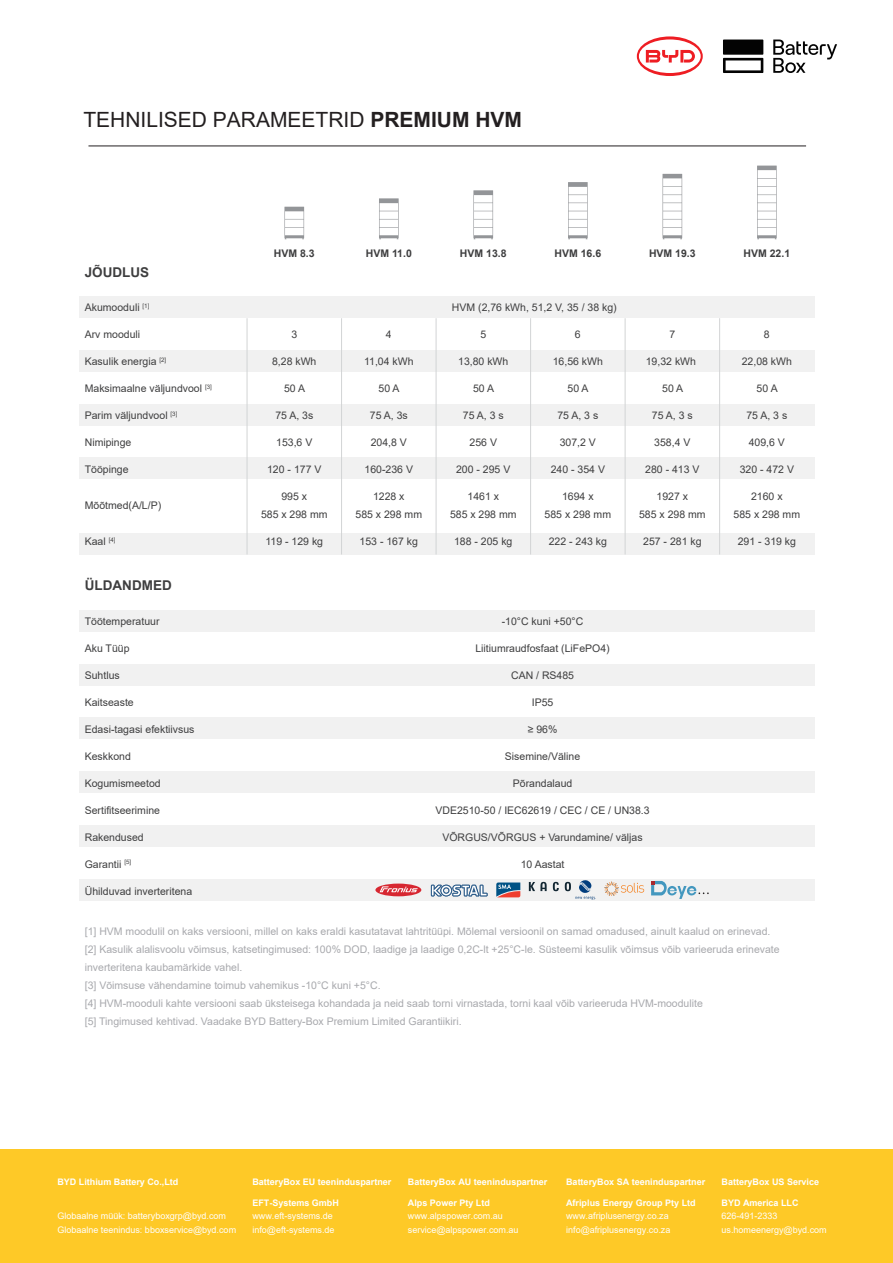
<style>
.page{position:relative;width:893px;height:1263px;background:#fff}
.page>*{position:absolute;margin:0;border:0;box-sizing:border-box;transform-origin:0 0}
.t1{font:21px "Arial";color:#231f20}
.t2{font:700 13.5px "Arial";color:#3e3e3f}
.t3{font:10.5px/18px "Arial";color:#3e3e3f;text-align:center}
.t4{font:10.5px/18px "Arial";color:#a8a9ad}
.t5{font:700 10.5px "Arial";color:#3e3e3f}
.t6{font:9px/13.5px "Arial";color:#fff}
.t7{font:700 9px "Arial";color:#fff}
.s1{font-weight:700}
</style>
<div class="page">
<div style="left:0;top:1149px;width:893px;height:114px;background:#fec927"></div>
<div style="left:79px;top:664px;width:735px;height:21px;background:#f1f1f1"></div>
<div style="left:79px;top:717px;width:735px;height:22px;background:#f1f1f1"></div>
<div style="left:79px;top:610px;width:735px;height:22px;background:#f1f1f1"></div>
<div style="left:79px;top:771px;width:735px;height:22px;background:#f1f1f1"></div>
<div style="left:79px;top:825px;width:735px;height:22px;background:#f1f1f1"></div>
<div style="left:79px;top:879px;width:735px;height:21px;background:#f1f1f1"></div>
<div style="left:79px;top:297px;width:735px;height:21px;background:#f1f1f1"></div>
<div style="left:79px;top:350px;width:735px;height:22px;background:#f1f1f1"></div>
<div style="left:79px;top:404px;width:735px;height:22px;background:#f1f1f1"></div>
<div style="left:79px;top:458px;width:735px;height:21px;background:#f1f1f1"></div>
<div style="left:79px;top:533px;width:735px;height:21px;background:#f1f1f1"></div>
<svg style="left:637px;top:36px;width:66px;height:40px"></svg>
<svg style="left:773px;top:40px;width:64px;height:33px"></svg>
<div style="left:723px;top:40px;width:40px;height:15px;background:#030303"></div>
<svg style="left:723px;top:58px;width:40px;height:15px"></svg>
<svg style="left:284px;top:207px;width:20px;height:32px"></svg>
<svg style="left:379px;top:198px;width:20px;height:41px"></svg>
<svg style="left:473px;top:190px;width:20px;height:49px"></svg>
<svg style="left:568px;top:182px;width:20px;height:57px"></svg>
<svg style="left:662px;top:174px;width:20px;height:65px"></svg>
<svg style="left:757px;top:166px;width:20px;height:73px"></svg>
<hr style="left:436px;top:318px;width:1px;height:236px;background:#d2d4d5">
<hr style="left:247px;top:318px;width:1px;height:236px;background:#d2d4d5">
<hr style="left:530px;top:318px;width:1px;height:236px;background:#d2d4d5">
<hr style="left:625px;top:318px;width:1px;height:236px;background:#d2d4d5">
<hr style="left:719px;top:318px;width:1px;height:236px;background:#d2d4d5">
<hr style="left:341px;top:318px;width:1px;height:236px;background:#d2d4d5">
<hr style="left:88px;top:146px;width:718px;height:1px;background:#231f20">
<svg style="left:496px;top:882px;width:24px;height:15px"></svg>
<svg style="left:604px;top:882px;width:40px;height:14px"></svg>
<svg style="left:375px;top:883px;width:46px;height:13px"></svg>
<svg style="left:380px;top:886px;width:38px;height:6px"></svg>
<svg style="left:431px;top:885px;width:57px;height:11px"></svg>
<svg style="left:529px;top:880px;width:67px;height:20px"></svg>
<svg style="left:651px;top:881px;width:58px;height:18px"></svg>
<h1 class="t1" style="left:83px;top:105px;width:440px">TEHNILISED PARAMEETRID <span class="s1">PREMIUM HVM</span></h1>
<p class="t2" style="left:85px;top:263px;width:66px">JÕUDLUS</p>
<p class="t3" style="left:85px;top:298px;width:66px">Akumooduli <sup>[1]</sup></p>
<p class="t3" style="left:85px;top:325px;width:57px">Arv mooduli</p>
<p class="t3" style="left:85px;top:352px;width:83px">Kasulik energia <sup>[2]</sup></p>
<p class="t3" style="left:85px;top:379px;width:129px">Maksimaalne väljundvool <sup>[3]</sup></p>
<p class="t3" style="left:85px;top:406px;width:94px">Parim väljundvool <sup>[3]</sup></p>
<p class="t3" style="left:85px;top:433px;width:48px">Nimipinge</p>
<p class="t3" style="left:85px;top:460px;width:45px">Tööpinge</p>
<p class="t3" style="left:85px;top:496px;width:78px">Mõõtmed(A/L/P)</p>
<p class="t3" style="left:85px;top:532px;width:32px">Kaal <sup>[4]</sup></p>
<p class="t2" style="left:85px;top:576px;width:88px">ÜLDANDMED</p>
<p class="t3" style="left:85px;top:612px;width:76px">Töötemperatuur</p>
<p class="t3" style="left:85px;top:639px;width:46px">Aku Tüüp</p>
<p class="t3" style="left:85px;top:666px;width:37px">Suhtlus</p>
<p class="t3" style="left:85px;top:693px;width:51px">Kaitseaste</p>
<p class="t3" style="left:85px;top:720px;width:111px">Edasi-tagasi efektiivsus</p>
<p class="t3" style="left:85px;top:747px;width:48px">Keskkond</p>
<p class="t3" style="left:85px;top:774px;width:77px">Kogumismeetod</p>
<p class="t3" style="left:85px;top:801px;width:77px">Sertifitseerimine</p>
<p class="t3" style="left:85px;top:828px;width:60px">Rakendused</p>
<p class="t3" style="left:85px;top:855px;width:48px">Garantii <sup>[5]</sup></p>
<p class="t3" style="left:85px;top:882px;width:109px">Ühilduvad inverteritena</p>
<p class="t5" style="left:274px;top:246px;width:42px">HVM 8.3</p>
<p class="t3" style="left:291px;top:326px;width:7px">3</p>
<p class="t3" style="left:272px;top:353px;width:46px">8,28 kWh</p>
<p class="t3" style="left:284px;top:380px;width:23px">50 A</p>
<p class="t3" style="left:275px;top:407px;width:39px">75 A, 3s</p>
<p class="t3" style="left:276px;top:433px;width:38px">153,6 V</p>
<p class="t3" style="left:267px;top:460px;width:56px">120 - 177 V</p>
<p class="t3" style="left:261px;top:487px;width:68px">995 x<br>585 x 298 mm</p>
<p class="t3" style="left:265px;top:532px;width:59px">119 - 129 kg</p>
<p class="t5" style="left:366px;top:246px;width:48px">HVM 11.0</p>
<p class="t3" style="left:386px;top:325px;width:7px">4</p>
<p class="t3" style="left:364px;top:352px;width:51px">11,04 kWh</p>
<p class="t3" style="left:379px;top:379px;width:23px">50 A</p>
<p class="t3" style="left:370px;top:406px;width:39px">75 A, 3s</p>
<p class="t3" style="left:371px;top:433px;width:38px">204,8 V</p>
<p class="t3" style="left:365px;top:460px;width:50px">160-236 V</p>
<p class="t3" style="left:356px;top:487px;width:68px">1228 x<br>585 x 298 mm</p>
<p class="t3" style="left:360px;top:532px;width:60px">153 - 167 kg</p>
<p class="t5" style="left:460px;top:246px;width:48px">HVM 13.8</p>
<p class="t5" style="left:554px;top:246px;width:48px">HVM 16.6</p>
<p class="t5" style="left:649px;top:246px;width:48px">HVM 19.3</p>
<p class="t3" style="left:452px;top:298px;width:166px">HVM (2,76 kWh, 51,2 V, 35 / 38 kg)</p>
<p class="t3" style="left:480px;top:325px;width:7px">5</p>
<p class="t3" style="left:458px;top:352px;width:52px">13,80 kWh</p>
<p class="t3" style="left:473px;top:379px;width:23px">50 A</p>
<p class="t3" style="left:463px;top:406px;width:42px">75 A, 3 s</p>
<p class="t3" style="left:470px;top:433px;width:29px">256 V</p>
<p class="t3" style="left:456px;top:460px;width:56px">200 - 295 V</p>
<p class="t3" style="left:450px;top:487px;width:68px">1461 x<br>585 x 298 mm</p>
<p class="t3" style="left:454px;top:532px;width:60px">188 - 205 kg</p>
<p class="t3" style="left:575px;top:325px;width:7px">6</p>
<p class="t3" style="left:553px;top:352px;width:52px">16,56 kWh</p>
<p class="t3" style="left:568px;top:379px;width:23px">50 A</p>
<p class="t3" style="left:557px;top:406px;width:42px">75 A, 3 s</p>
<p class="t3" style="left:560px;top:433px;width:38px">307,2 V</p>
<p class="t3" style="left:551px;top:460px;width:56px">240 - 354 V</p>
<p class="t3" style="left:545px;top:487px;width:68px">1694 x<br>585 x 298 mm</p>
<p class="t3" style="left:549px;top:532px;width:60px">222 - 243 kg</p>
<p class="t3" style="left:669px;top:325px;width:7px">7</p>
<p class="t3" style="left:646px;top:352px;width:52px">19,32 kWh</p>
<p class="t3" style="left:662px;top:379px;width:23px">50 A</p>
<p class="t3" style="left:652px;top:406px;width:42px">75 A, 3 s</p>
<p class="t3" style="left:654px;top:433px;width:38px">358,4 V</p>
<p class="t3" style="left:645px;top:460px;width:56px">280 - 413 V</p>
<p class="t3" style="left:639px;top:487px;width:68px">1927 x<br>585 x 298 mm</p>
<p class="t3" style="left:643px;top:532px;width:60px">257 - 281 kg</p>
<p class="t3" style="left:502px;top:612px;width:83px">-10°C kuni +50°C</p>
<p class="t3" style="left:475px;top:639px;width:136px">Liitiumraudfosfaat (LiFePO4)</p>
<p class="t3" style="left:511px;top:666px;width:65px">CAN / RS485</p>
<p class="t3" style="left:532px;top:693px;width:23px">IP55</p>
<p class="t3" style="left:528px;top:720px;width:31px">≥ 96%</p>
<p class="t3" style="left:505px;top:747px;width:77px">Sisemine/Väline</p>
<p class="t3" style="left:513px;top:774px;width:61px">Põrandalaud</p>
<p class="t3" style="left:435px;top:801px;width:216px">VDE2510-50 / IEC62619 / CEC / CE / UN38.3</p>
<p class="t3" style="left:442px;top:828px;width:202px">VÕRGUS/VÕRGUS + Varundamine/ väljas</p>
<p class="t3" style="left:521px;top:855px;width:45px">10 Aastat</p>
<p class="t5" style="left:743px;top:246px;width:48px">HVM 22.1</p>
<p class="t3" style="left:764px;top:325px;width:7px">8</p>
<p class="t3" style="left:742px;top:352px;width:52px">22,08 kWh</p>
<p class="t3" style="left:757px;top:379px;width:23px">50 A</p>
<p class="t3" style="left:746px;top:406px;width:42px">75 A, 3 s</p>
<p class="t3" style="left:749px;top:433px;width:38px">409,6 V</p>
<p class="t3" style="left:740px;top:460px;width:56px">320 - 472 V</p>
<p class="t3" style="left:734px;top:487px;width:68px">2160 x<br>585 x 298 mm</p>
<p class="t3" style="left:738px;top:532px;width:60px">291 - 319 kg</p>
<p class="t4" style="left:85px;top:922px;width:696px">[1] HVM moodulil on kaks versiooni, millel on kaks eraldi kasutatavat lahtritüüpi. Mõlemal versioonil on samad omadused, ainult kaalud on erinevad. [2] Kasulik alalisvoolu võimsus, katsetingimused: 100% DOD, laadige ja laadige 0,2C-lt +25°C-le. Süsteemi kasulik võimsus võib varieeruda erinevate inverteritena kaubamärkide vahel.<br>[3] Võimsuse vähendamine toimub vahemikus -10°C kuni +5°C.<br>[4] HVM-mooduli kahte versiooni saab üksteisega kohandada ja neid saab torni virnastada, torni kaal võib varieeruda HVM-moodulite<br>[5] Tingimused kehtivad. Vaadake BYD Battery-Box Premium Limited Garantiikiri.</p>
<p class="t7" style="left:57px;top:1175px;width:123px">BYD Lithium Battery Co.,Ltd</p>
<p class="t6" style="left:57px;top:1209px;width:180px">Globaalne müük: batteryboxgrp@byd.com<br>Globaalne teenindus: bboxservice@byd.com</p>
<p class="t7" style="left:252px;top:1175px;width:141px">BatteryBox EU teeninduspartner</p>
<p class="t6" style="left:252px;top:1209px;width:84px">www.eft-systems.de info@eft-systems.de</p>
<p class="t7" style="left:252px;top:1196px;width:88px">EFT-Systems GmbH</p>
<p class="t7" style="left:408px;top:1175px;width:141px">BatteryBox AU teeninduspartner</p>
<p class="t7" style="left:408px;top:1196px;width:84px">Alps Power Pty Ltd</p>
<p class="t6" style="left:408px;top:1209px;width:112px">www.alpspower.com.au service@alpspower.com.au</p>
<p class="t7" style="left:566px;top:1175px;width:141px">BatteryBox SA teeninduspartner</p>
<p class="t7" style="left:566px;top:1196px;width:131px">Afriplus Energy Group Pty Ltd</p>
<p class="t6" style="left:566px;top:1209px;width:106px">www.afriplusenergy.co.za info@afriplusenergy.co.za</p>
<p class="t7" style="left:722px;top:1175px;width:99px">BatteryBox US Service</p>
<p class="t7" style="left:722px;top:1196px;width:79px">BYD America LLC</p>
<p class="t6" style="left:722px;top:1209px;width:107px">626-491-2333 us.homeenergy@byd.com</p>
</div>
